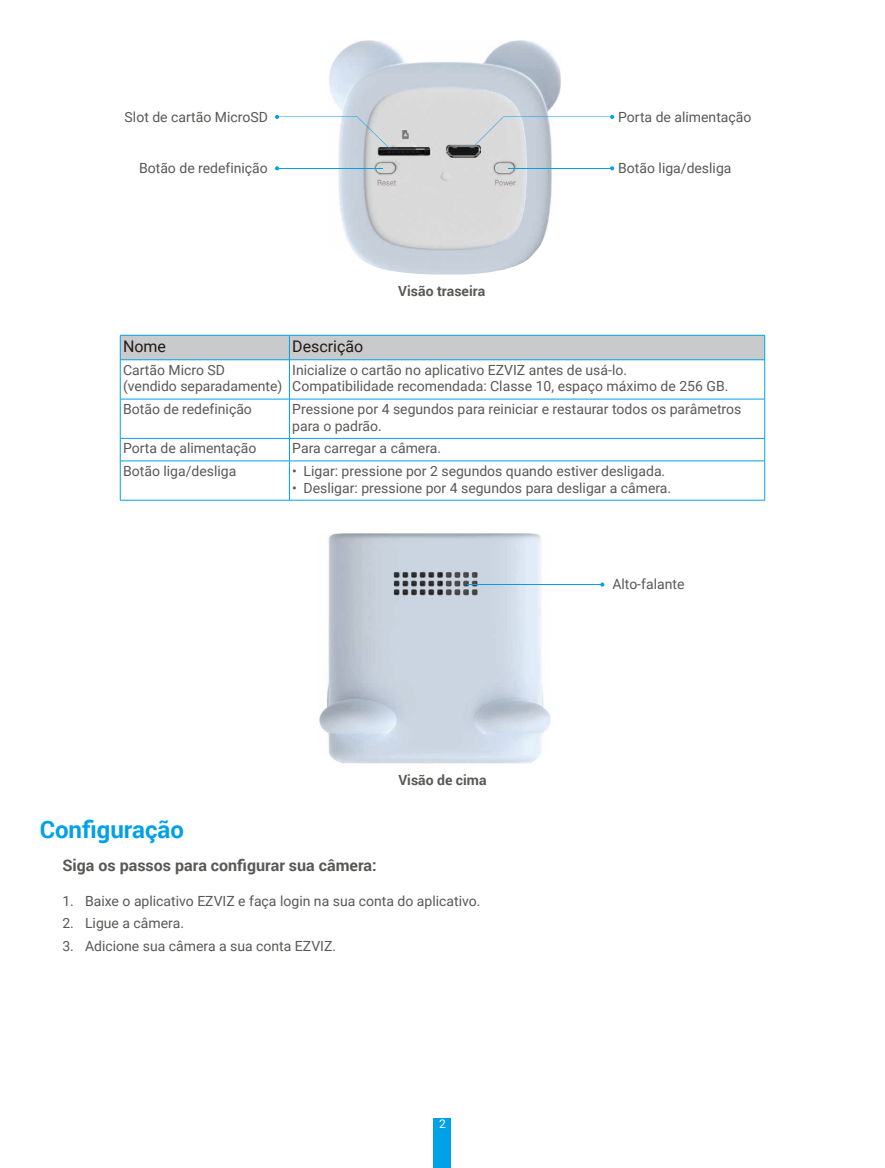
<style>
.page{position:relative;width:885px;height:1168px;background:#fff}
.page>*{position:absolute;margin:0;border:0;box-sizing:border-box;transform-origin:0 0}
.t1{font:700 24px "Roboto";color:#00a1e9}
.t2{font:700 16px "Roboto";color:#595857}
.t3{font:16px "Roboto";color:#231916}
.t4{font:14px/16.8px "Roboto";color:#595857}
.t5{font:700 14px "Roboto";color:#595857}
.t6{font:12px "Roboto";color:#fff}
</style>
<div class="page">
<div style="left:434px;top:1118px;width:17px;height:50px;background:#00a1e9"></div>
<img style="left:329px;top:40px;width:231px;height:234px">
<svg style="left:610px;top:166px;width:4px;height:4px"></svg>
<hr style="left:508px;top:168px;width:102px;height:1px;background:#00a1e9">
<svg style="left:473px;top:115px;width:141px;height:32px"></svg>
<svg style="left:275px;top:166px;width:4px;height:4px"></svg>
<hr style="left:279px;top:168px;width:104px;height:1px;background:#00a1e9">
<svg style="left:275px;top:115px;width:114px;height:34px"></svg>
<div style="left:120px;top:335px;width:645px;height:25px;background:#c9cacb"></div>
<hr style="left:120px;top:359px;width:169px;height:1px;background:#00a1e9">
<hr style="left:120px;top:360px;width:1px;height:39px;background:#00a1e9">
<hr style="left:289px;top:359px;width:475px;height:1px;background:#00a1e9">
<hr style="left:289px;top:360px;width:1px;height:39px;background:#00a1e9">
<hr style="left:764px;top:360px;width:1px;height:39px;background:#00a1e9">
<hr style="left:120px;top:399px;width:1px;height:39px;background:#00a1e9">
<hr style="left:289px;top:399px;width:1px;height:39px;background:#00a1e9">
<hr style="left:764px;top:399px;width:1px;height:39px;background:#00a1e9">
<hr style="left:120px;top:438px;width:169px;height:1px;background:#00a1e9">
<svg style="left:120px;top:439px;width:1px;height:22px"></svg>
<hr style="left:289px;top:438px;width:475px;height:1px;background:#00a1e9">
<svg style="left:764px;top:439px;width:1px;height:22px"></svg>
<hr style="left:120px;top:461px;width:169px;height:1px;background:#00a1e9">
<hr style="left:120px;top:461px;width:1px;height:39px;background:#00a1e9">
<hr style="left:289px;top:461px;width:475px;height:1px;background:#00a1e9">
<hr style="left:289px;top:461px;width:1px;height:39px;background:#00a1e9">
<hr style="left:764px;top:461px;width:1px;height:39px;background:#00a1e9">
<hr style="left:120px;top:500px;width:169px;height:1px;background:#00a1e9">
<hr style="left:289px;top:500px;width:475px;height:1px;background:#00a1e9">
<hr style="left:120px;top:399px;width:169px;height:1px;background:#00a1e9">
<hr style="left:289px;top:399px;width:475px;height:1px;background:#00a1e9">
<svg style="left:289px;top:437px;width:452px;height:25px"></svg>
<img style="left:319px;top:533px;width:232px;height:230px">
<svg style="left:600px;top:582px;width:4px;height:5px"></svg>
<hr style="left:467px;top:584px;width:133px;height:1px;background:#00a1e9">
<p class="t4" style="left:125px;top:108px;width:145px">Slot de cartão MicroSD</p>
<p class="t4" style="left:139px;top:159px;width:130px">Botão de redefinição</p>
<p class="t5" style="left:398px;top:281px;width:88px">Visão traseira</p>
<p class="t4" style="left:618px;top:108px;width:135px">Porta de alimentação</p>
<p class="t4" style="left:618px;top:159px;width:115px">Botão liga/desliga</p>
<p class="t3" style="left:123px;top:335px;width:45px">Nome</p>
<p class="t3" style="left:292px;top:335px;width:73px">Descrição</p>
<p class="t4" style="left:123px;top:361px;width:161px">Cartão Micro SD<br>(vendido separadamente)</p>
<p class="t4" style="left:292px;top:361px;width:437px">Inicialize o cartão no aplicativo EZVIZ antes de usá-lo.<br>Compatibilidade recomendada: Classe 10, espaço máximo de 256 GB.</p>
<p class="t4" style="left:123px;top:400px;width:130px">Botão de redefinição</p>
<p class="t4" style="left:292px;top:400px;width:450px">Pressione por 4 segundos para reiniciar e restaurar todos os parâmetros para o padrão.</p>
<p class="t4" style="left:123px;top:439px;width:135px">Porta de alimentação</p>
<p class="t4" style="left:292px;top:439px;width:150px">Para carregar a câmera.</p>
<p class="t4" style="left:123px;top:462px;width:115px">Botão liga/desliga</p>
<p class="t4" style="left:292px;top:462px;width:374px">• Ligar: pressione por 2 segundos quando estiver desligada.</p>
<p class="t4" style="left:292px;top:479px;width:380px">• Desligar: pressione por 4 segundos para desligar a câmera.</p>
<p class="t5" style="left:398px;top:770px;width:90px">Visão de cima</p>
<h1 class="t1" style="left:40px;top:812px;width:146px">Configuração</h1>
<p class="t2" style="left:62px;top:854px;width:316px">Siga os passos para configurar sua câmera:</p>
<p class="t4" style="left:62px;top:892px;width:419px">1. Baixe o aplicativo EZVIZ e faça login na sua conta do aplicativo.</p>
<p class="t4" style="left:62px;top:914px;width:123px">2. Ligue a câmera.</p>
<p class="t4" style="left:62px;top:937px;width:275px">3. Adicione sua câmera a sua conta EZVIZ.</p>
<p class="t6" style="left:439px;top:1116px;width:8px">2</p>
<p class="t4" style="left:612px;top:575px;width:74px">Alto-falante</p>
</div>
